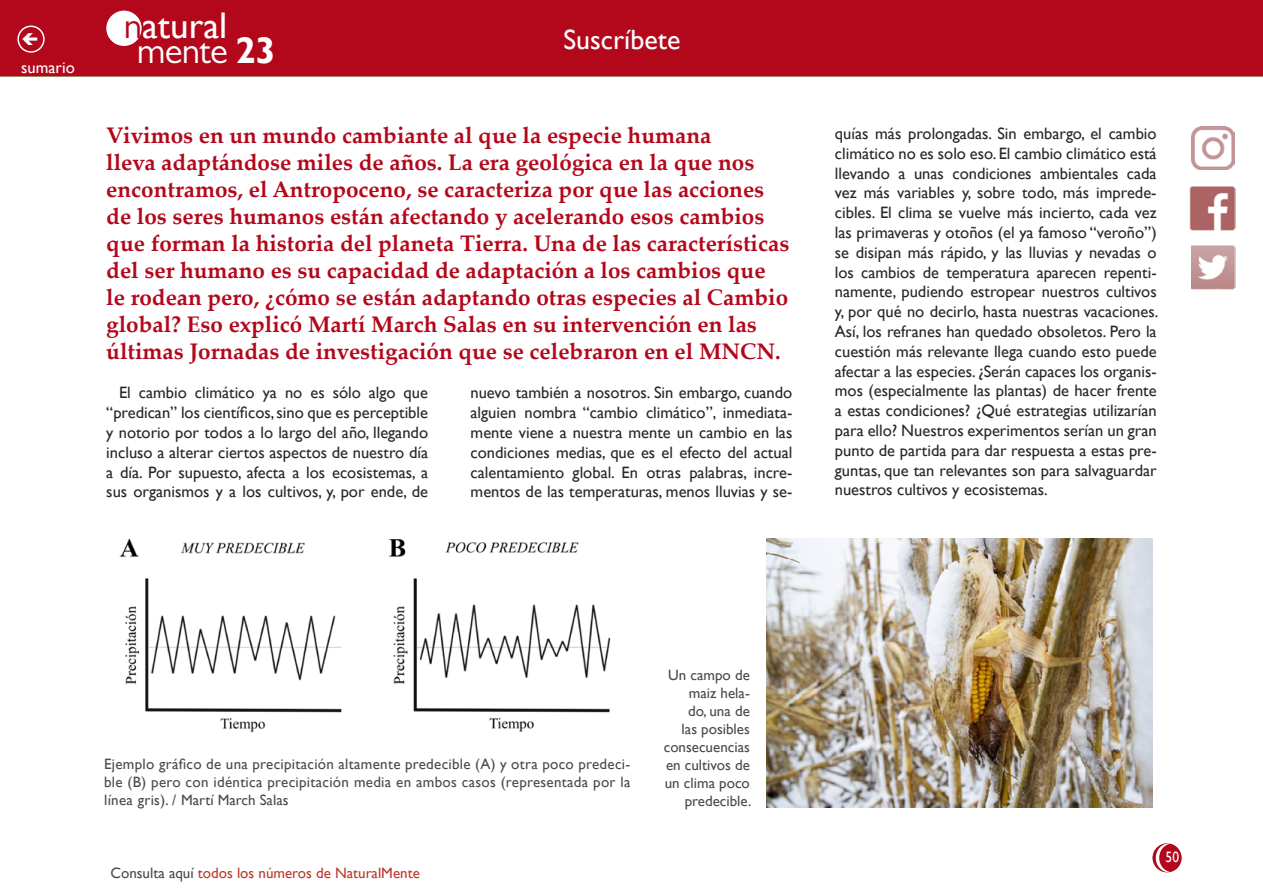
<style>
.page{position:relative;width:1263px;height:893px;background:#fff}
.page>*{position:absolute;margin:0;border:0;box-sizing:border-box;transform-origin:0 0}
.t1{font:37.05px "Gill Sans";color:#fff}
.t2{font:37.05px "Gill Sans MT Pro";letter-spacing:-.02em;color:#fff}
.t3{font:27.9px "Gill Sans";color:#fff}
.t4{font:700 22.5px/27px "Palatino Linotype";color:#b3071b}
.t5{font:16.5px/19.8px "Gill Sans";color:#282829;text-align:justify}
.t6{font:16.5px "Gill Sans";color:#fff}
.t7{font:15px/18px "Gill Sans";color:#4b4b4d;text-align:right}
.t8{font:15px "Gill Sans";color:#bd392b}
.t9{font:15px "Gill Sans";color:#fff;scale:.9 1}
.s1{font-family:"Gill Sans MT Pro";color:#b3071b}
.s2{font-family:"Gill Sans";font-weight:700}
.s3{color:#4b4b4d}
</style>
<div class="page">
<img style="left:1190px;top:186px;width:45px;height:44px">
<img style="left:1191px;top:246px;width:44px;height:44px">
<div style="left:1153px;top:844px;width:28px;height:28px;background:#b3071b;border-radius:50%"></div>
<div style="left:1152px;top:843px;width:29px;height:29px;border:2px solid #b3071b;border-radius:50%"></div>
<div style="left:0;top:0;width:1263px;height:76px;background:#b3071b"></div>
<div style="left:107px;top:11px;width:34px;height:34px;background:#fff;border-radius:50%"></div>
<div style="left:106px;top:11px;width:36px;height:35px;border:2px solid #fff;border-radius:50%"></div>
<svg style="left:1155px;top:843px;width:16px;height:29px"></svg>
<div style="left:17px;top:26px;width:28px;height:27px;border:2px solid #fff;border-radius:50%"></div>
<img style="left:1191px;top:127px;width:43px;height:43px">
<img style="left:766px;top:539px;width:386px;height:269px">
<img style="left:119px;top:538px;width:492px;height:195px">
<p class="t6" style="left:21px;top:58px;width:55px">sumario</p>
<h1 class="t1" style="left:124px;top:4px;width:105px"><span class="s1">n</span>atural</h1>
<h1 class="t2" style="left:137px;top:29px;width:140px">mente <span class="s2">23</span></h1>
<h2 class="t3" style="left:563px;top:23px;width:118px">Suscríbete</h2>
<p class="t4" style="left:106px;top:121px;width:684px">Vivimos en un mundo cambiante al que la especie humana<br>lleva adaptándose miles de años. La era geológica en la que nos encontramos, el Antropoceno, se caracteriza por que las acciones de los seres humanos están afectando y acelerando esos cambios que forman la historia del planeta Tierra. Una de las características del ser humano es su capacidad de adaptación a los cambios que le rodean pero, ¿cómo se están adaptando otras especies al Cambio global? Eso explicó Martí March Salas en su intervención en las últimas Jornadas de investigación que se celebraron en el MNCN.</p>
<p class="t5" style="left:106px;top:383px;width:323px;text-indent:13px">El cambio climático ya no es sólo algo que “predican” los científicos, sino que es perceptible y notorio por todos a lo largo del año, llegando incluso a alterar ciertos aspectos de nuestro día a día. Por supuesto, afecta a los ecosistemas, a sus organismos y a los cultivos, y, por ende, de</p>
<p class="t5" style="left:471px;top:383px;width:323px">nuevo también a nosotros. Sin embargo, cuando alguien nombra “cambio climático”, inmediata&shy;mente viene a nuestra mente un cambio en las condiciones medias, que es el efecto del actual calentamiento global. En otras palabras, incre&shy;mentos de las temperaturas, menos lluvias y se-</p>
<p class="t5" style="left:835px;top:124px;width:325px">quías más prolongadas. Sin embargo, el cambio climático no es solo eso. El cambio climático está llevando a unas condiciones ambientales cada vez más variables y, sobre todo, más imprede&shy;cibles. El clima se vuelve más incierto, cada vez las primaveras y otoños (el ya famoso “veroño”) se disipan más rápido, y las lluvias y nevadas o los cambios de temperatura aparecen repenti&shy;namente, pudiendo estropear nuestros cultivos y, por qué no decirlo, hasta nuestras vacaciones.<br>Así, los refranes han quedado obsoletos. Pero la cuestión más relevante llega cuando esto puede afectar a las especies. ¿Serán capaces los organis&shy;mos (especialmente las plantas) de hacer frente a estas condiciones? ¿Qué estrategias utilizarían para ello? Nuestros experimentos serían un gran punto de partida para dar respuesta a estas pre&shy;guntas, que tan relevantes son para salvaguardar nuestros cultivos y ecosistemas.</p>
<p class="t7" style="left:104px;top:756px;width:528px;text-align:justify">Ejemplo gráfico de una precipitación altamente predecible (A) y otra poco predeci&shy;ble (B) pero con idéntica precipitación media en ambos casos (representada por la línea gris). / Martí March Salas</p>
<p class="t8" style="left:110px;top:864px;width:311px"><span class="s3">Consulta aquí</span> todos los números de NaturalMente</p>
<p class="t7" style="left:664px;top:666px;width:89px">Un campo de maiz hela-<br>do, una de<br>las posibles consecuencias en cultivos de un clima poco predecible.</p>
<p class="t9" style="left:1165px;top:849px;width:16px">50</p>
</div>
